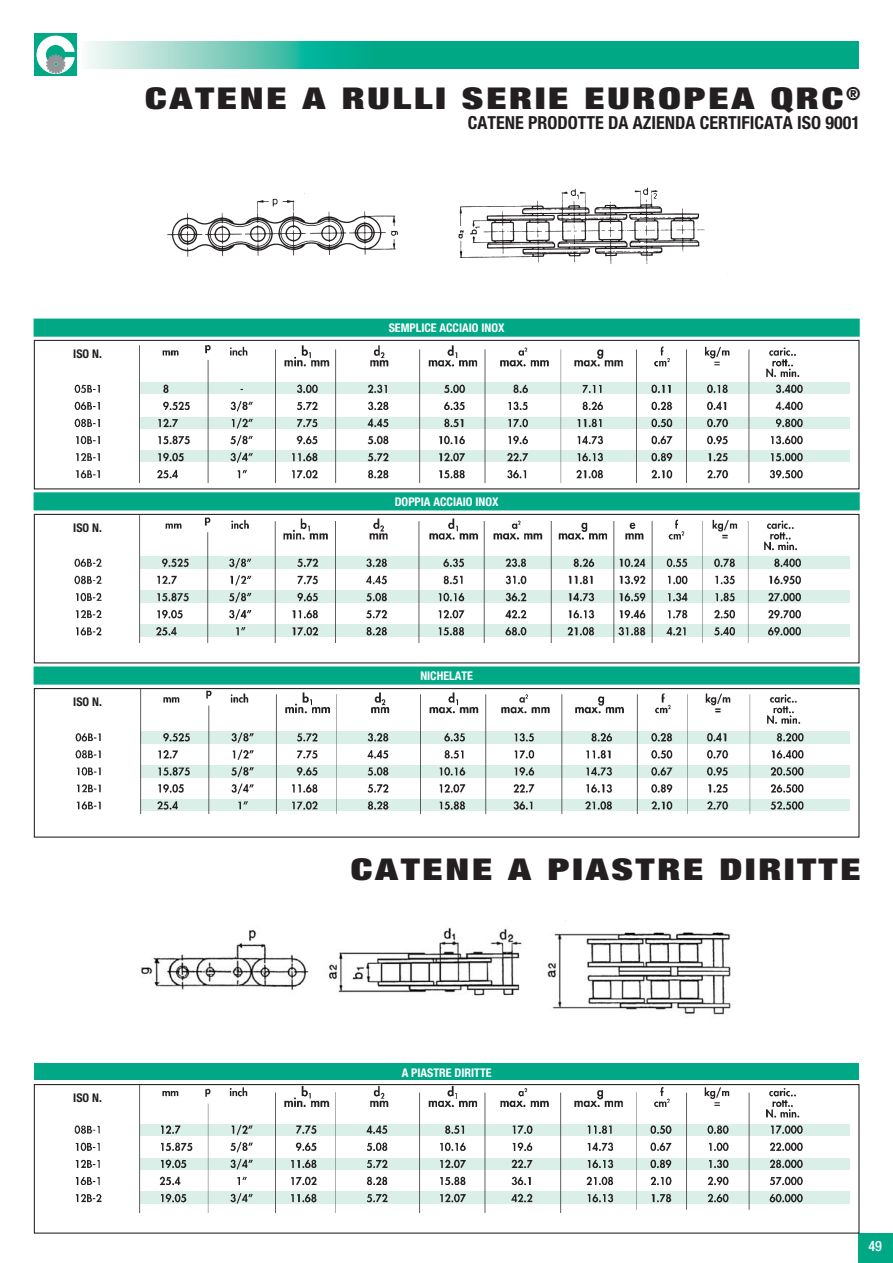
<style>
.page{position:relative;width:893px;height:1263px;background:#fff}
.page>*{position:absolute;margin:0;border:0;box-sizing:border-box;transform-origin:0 0}
.t1{font:900 condensed 30.15px "Helvetica Neue LT Std";letter-spacing:.07em;color:#231f20;scale:1.33 1}
.t2{font:700 condensed 18px "Helvetica Neue LT Std";color:#231f20}
.t3{font:500 condensed 14.25px "Helvetica Neue LT Std";color:#fff}
.t4{font:700 condensed 12px "Helvetica Neue LT Std";color:#fff}
.t5{font:700 condensed 12px "Helvetica Neue LT Std";color:#231f20}
</style>
<div class="page">
<div style="left:34px;top:34px;width:43px;height:42px;background:#00a886"></div>
<div style="left:377px;top:41px;width:482px;height:28px;background:#00a886"></div>
<svg style="left:87px;top:41px;width:290px;height:28px;background:#6fccbb"></svg>
<svg style="left:37px;top:36px;width:38px;height:38px"></svg>
<div style="left:140px;top:382px;width:709px;height:12px;background:#dbefe9"></div>
<div style="left:140px;top:417px;width:710px;height:12px;background:#dbefe9"></div>
<div style="left:140px;top:450px;width:710px;height:12px;background:#dbefe9"></div>
<img style="left:74px;top:345px;width:729px;height:137px">
<div style="left:34px;top:340px;width:825px;height:149px;border:1px solid #231f20"></div>
<div style="left:859px;top:1233px;width:34px;height:30px;background:#00a886"></div>
<img style="left:167px;top:187px;width:561px;height:87px">
<div style="left:140px;top:556px;width:709px;height:12px;background:#dbefe9"></div>
<div style="left:140px;top:591px;width:710px;height:12px;background:#dbefe9"></div>
<div style="left:140px;top:624px;width:710px;height:12px;background:#dbefe9"></div>
<img style="left:74px;top:516px;width:746px;height:127px">
<div style="left:34px;top:514px;width:825px;height:149px;border:1px solid #231f20"></div>
<div style="left:140px;top:732px;width:709px;height:12px;background:#dbefe9"></div>
<div style="left:140px;top:766px;width:710px;height:12px;background:#dbefe9"></div>
<div style="left:140px;top:799px;width:710px;height:12px;background:#dbefe9"></div>
<img style="left:75px;top:690px;width:743px;height:124px">
<div style="left:34px;top:688px;width:825px;height:150px;border:1px solid #231f20"></div>
<div style="left:34px;top:1064px;width:825px;height:16px;background:#00a886"></div>
<div style="left:140px;top:1124px;width:709px;height:12px;background:#dbefe9"></div>
<div style="left:140px;top:1158px;width:710px;height:12px;background:#dbefe9"></div>
<div style="left:140px;top:1192px;width:710px;height:12px;background:#dbefe9"></div>
<img style="left:57px;top:1084px;width:760px;height:128px">
<img style="left:141px;top:927px;width:590px;height:88px">
<div style="left:34px;top:319px;width:826px;height:18px;background:#00a886;border:2px solid #00a886"></div>
<div style="left:34px;top:492px;width:826px;height:18px;background:#00a886;border:2px solid #00a886"></div>
<div style="left:34px;top:667px;width:826px;height:18px;background:#00a886;border:2px solid #00a886"></div>
<h1 class="t1" style="left:145px;top:87px;width:539px">CATENE A RULLI SERIE EUROPEA QRC<sup>®</sup></h1>
<h2 class="t2" style="left:468px;top:116px;width:393px">CATENE PRODOTTE DA AZIENDA CERTIFICATA ISO 9001</h2>
<p class="t5" style="left:73px;top:349px;width:30px">ISO N.</p>
<p class="t5" style="left:73px;top:523px;width:30px">ISO N.</p>
<p class="t5" style="left:73px;top:698px;width:30px">ISO N.</p>
<p class="t5" style="left:73px;top:1094px;width:30px">ISO N.</p>
<p class="t4" style="left:389px;top:324px;width:117px">SEMPLICE ACCIAIO INOX</p>
<p class="t4" style="left:395px;top:498px;width:105px">DOPPIA ACCIAIO INOX</p>
<p class="t4" style="left:420px;top:672px;width:54px">NICHELATE</p>
<h1 class="t1" style="left:351px;top:859px;width:385px">CATENE A PIASTRE DIRITTE</h1>
<p class="t4" style="left:402px;top:1068px;width:91px">A PIASTRE DIRITTE</p>
<p class="t3" style="left:868px;top:1241px;width:15px">49</p>
</div>
